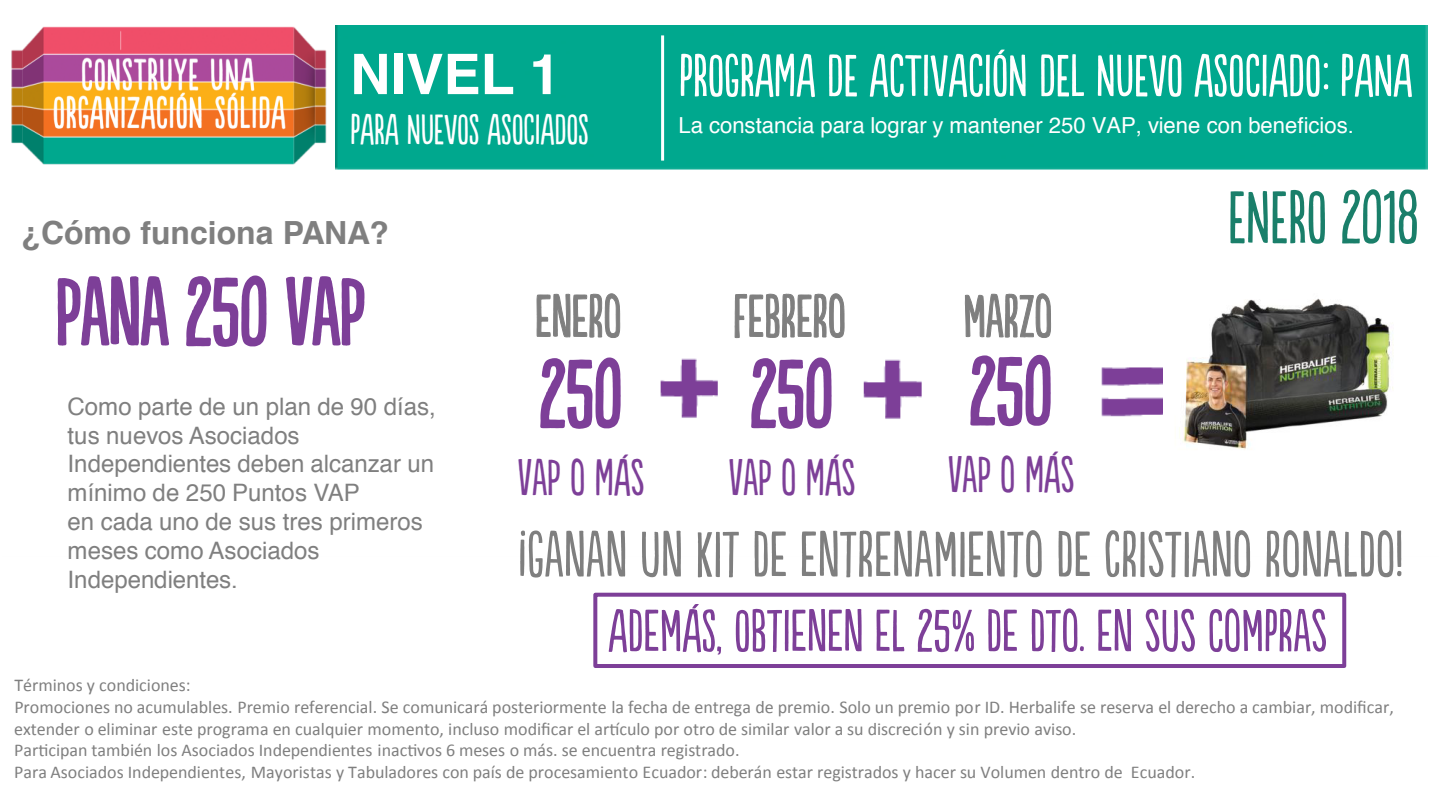
<style>
.page{position:relative;width:1440px;height:810px;background:#fff}
.page>*{position:absolute;margin:0;border:0;box-sizing:border-box;transform-origin:0 0}
.t1{font:88.2px "Populaire";color:#7d3f98}
.t2{font:88px "Populaire";color:#7d3f98}
.t3{font:70px "Populaire";color:#1a7f6a}
.t4{font:60.6px "Populaire";letter-spacing:.005em;color:#7f7f7f}
.t5{font:56.4px "Populaire";color:#7f7f7f}
.t6{font:56px "Populaire";color:#fff}
.t7{font:56px "Populaire";color:#7d3f98}
.t8{font:700 56px "Helvetica";color:#fff}
.t9{font:48px "Populaire";color:#7d3f98}
.t10{font:40.2px "Populaire";color:#fff}
.t11{font:700 32px "Helvetica";color:#7f7f7f}
.t12{font:24px/28.8px "Helvetica";color:#7f7f7f}
.t13{font:22px "Helvetica";color:#fff}
.t14{font:18px/21.6px "Calibri";color:#7f7f7f}
</style>
<div class="page">
<div style="left:336px;top:26px;width:1092px;height:144px;background:#00a88e"></div>
<img style="left:11px;top:26px;width:316px;height:139px">
<img style="left:48px;top:53px;width:242px;height:82px">
<svg style="left:56px;top:68px;width:114px;height:278px"></svg>
<svg style="left:186px;top:275px;width:81px;height:72px"></svg>
<svg style="left:285px;top:68px;width:81px;height:278px"></svg>
<img style="left:660px;top:358px;width:58px;height:60px">
<img style="left:863px;top:359px;width:59px;height:60px">
<img style="left:1101px;top:367px;width:62px;height:50px">
<hr style="left:661px;top:35px;width:3px;height:126px;background:#fff">
<div style="left:593px;top:593px;width:753px;height:75px;border:4px solid #7d3f98"></div>
<img style="left:1179px;top:298px;width:214px;height:152px">
<svg style="left:536px;top:293px;width:85px;height:136px"></svg>
<svg style="left:734px;top:293px;width:111px;height:136px"></svg>
<svg style="left:964px;top:293px;width:87px;height:134px"></svg>
<h3 class="t8" style="left:350px;top:29px;width:212px">NIVEL 1</h3>
<h3 class="t10" style="left:350px;top:107px;width:240px">PARA NUEVOS ASOCIADOS</h3>
<h3 class="t11" style="left:22px;top:207px;width:369px">¿Cómo funciona PANA?</h3>
<h3 class="t6" style="left:679px;top:45px;width:735px">PROGRAMA DE ACTIVACIÓN DEL NUEVO ASOCIADO: PANA</h3>
<p class="t13" style="left:679px;top:108px;width:677px">La constancia para lograr y mantener 250 VAP, viene con beneficios.</p>
<h3 class="t3" style="left:1228px;top:179px;width:192px">ENERO 2018</h3>
<h1 class="t1" style="left:56px;top:264px;width:310px">PANA 250 VAP</h1>
<h3 class="t12" style="left:68px;top:393px;width:370px">Como parte de un plan de 90 días, tus nuevos Asociados<br>Independientes deben alcanzar un mínimo de 250 Puntos VAP<br>en cada uno de sus tres primeros meses como Asociados<br>Independientes.</h3>
<h3 class="t5" style="left:535px;top:285px;width:88px">ENERO</h3>
<h3 class="t5" style="left:733px;top:285px;width:114px">FEBRERO</h3>
<h3 class="t5" style="left:963px;top:285px;width:91px">MARZO</h3>
<h1 class="t1" style="left:970px;top:343px;width:84px">250</h1>
<h3 class="t9" style="left:948px;top:449px;width:128px">VAP O MÁS</h3>
<h3 class="t4" style="left:518px;top:521px;width:887px">¡GANAN UN KIT DE ENTRENAMIENTO DE CRISTIANO RONALDO!</h3>
<h2 class="t2" style="left:540px;top:346px;width:84px">250</h2>
<h3 class="t9" style="left:518px;top:451px;width:128px">VAP O MÁS</h3>
<h2 class="t2" style="left:751px;top:346px;width:84px">250</h2>
<h3 class="t9" style="left:729px;top:451px;width:128px">VAP O MÁS</h3>
<h3 class="t7" style="left:608px;top:600px;width:721px">ADEMÁS, OBTIENEN EL 25% DE DTO. EN SUS COMPRAS</h3>
<p class="t14" style="left:14px;top:675px;width:1381px">Términos y condiciones:<br>Promociones no acumulables. Premio referencial. Se comunicará posteriormente la fecha de entrega de premio. Solo un premio por ID. Herbalife se reserva el derecho a cambiar, modificar, extender o eliminar este programa en cualquier momento, incluso modificar el artículo por otro de similar valor a su discreción y sin previo aviso.<br>Participan también los Asociados Independientes inactivos 6 meses o más. se encuentra registrado.<br>Para Asociados Independientes, Mayoristas y Tabuladores con país de procesamiento Ecuador: deberán estar registrados y hacer su Volumen dentro de Ecuador.</p>
</div>
